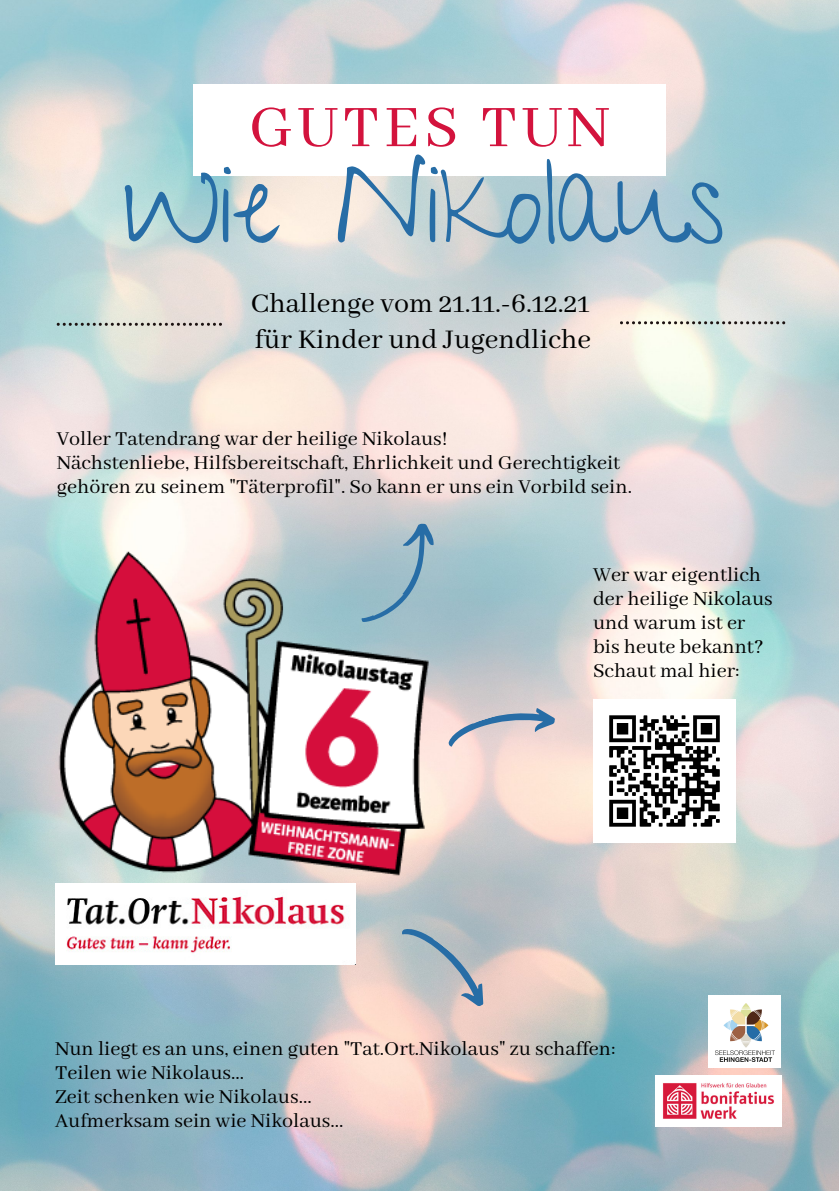
<style>
.page{position:relative;width:839px;height:1191px;background:#fff}
.page>*{position:absolute;margin:0;border:0;box-sizing:border-box;transform-origin:0 0}
.t1{font:110.2px "Give You Glory";color:#276da6}
.t2{font:65px "Abhaya Libre";letter-spacing:.075em;color:#d3133d}
.t3{font:30px "Abhaya Libre";color:#000}
.t4{font:22px/24px "Abhaya Libre";color:#000}
</style>
<div class="page">
<img style="left:0;top:0;width:838px;height:1191px">
<div style="left:193px;top:84px;width:472px;height:92px;background:#fff"></div>
<img style="left:55px;top:532px;width:374px;height:374px">
<svg style="left:57px;top:323px;width:165px;height:3px"></svg>
<svg style="left:620px;top:321px;width:165px;height:3px"></svg>
<img style="left:55px;top:883px;width:300px;height:81px">
<img style="left:655px;top:1075px;width:126px;height:51px">
<div style="left:708px;top:996px;width:72px;height:72px;background:#fff"></div>
<img style="left:715px;top:1003px;width:59px;height:59px">
<svg style="left:360px;top:518px;width:84px;height:118px;background:#9bbac6"></svg>
<svg style="left:393px;top:920px;width:102px;height:90px;background:#b5babf"></svg>
<svg style="left:444px;top:700px;width:113px;height:57px;background:#d1c7cc"></svg>
<img style="left:593px;top:700px;width:142px;height:142px">
<p class="t2" style="left:249px;top:92px;width:362px">GUTES TUN</p>
<p class="t1" style="left:123px;top:140px;width:603px">Wie Nikolaus</p>
<p class="t3" style="left:251px;top:287px;width:340px">Challenge vom 21.11.-6.12.21</p>
<p class="t3" style="left:255px;top:323px;width:338px">für Kinder und Jugendliche</p>
<p class="t4" style="left:57px;top:427px;width:392px">Voller Tatendrang war der heilige Nikolaus!</p>
<p class="t4" style="left:57px;top:451px;width:576px">Nächstenliebe, Hilfsbereitschaft, Ehrlichkeit und Gerechtigkeit gehören zu seinem "Täterprofil". So kann er uns ein Vorbild sein.</p>
<p class="t4" style="left:593px;top:564px;width:181px">Wer war eigentlich der heilige Nikolaus und warum ist er</p>
<p class="t4" style="left:593px;top:636px;width:172px">bis heute bekannt?<br>Schaut mal hier:</p>
<p class="t4" style="left:55px;top:1038px;width:562px">Nun liegt es an uns, einen guten "Tat.Ort.Nikolaus" zu schaffen:</p>
<p class="t4" style="left:55px;top:1062px;width:190px">Teilen wie Nikolaus...</p>
<p class="t4" style="left:55px;top:1086px;width:258px">Zeit schenken wie Nikolaus...</p>
<p class="t4" style="left:55px;top:1110px;width:290px">Aufmerksam sein wie Nikolaus...</p>
</div>
